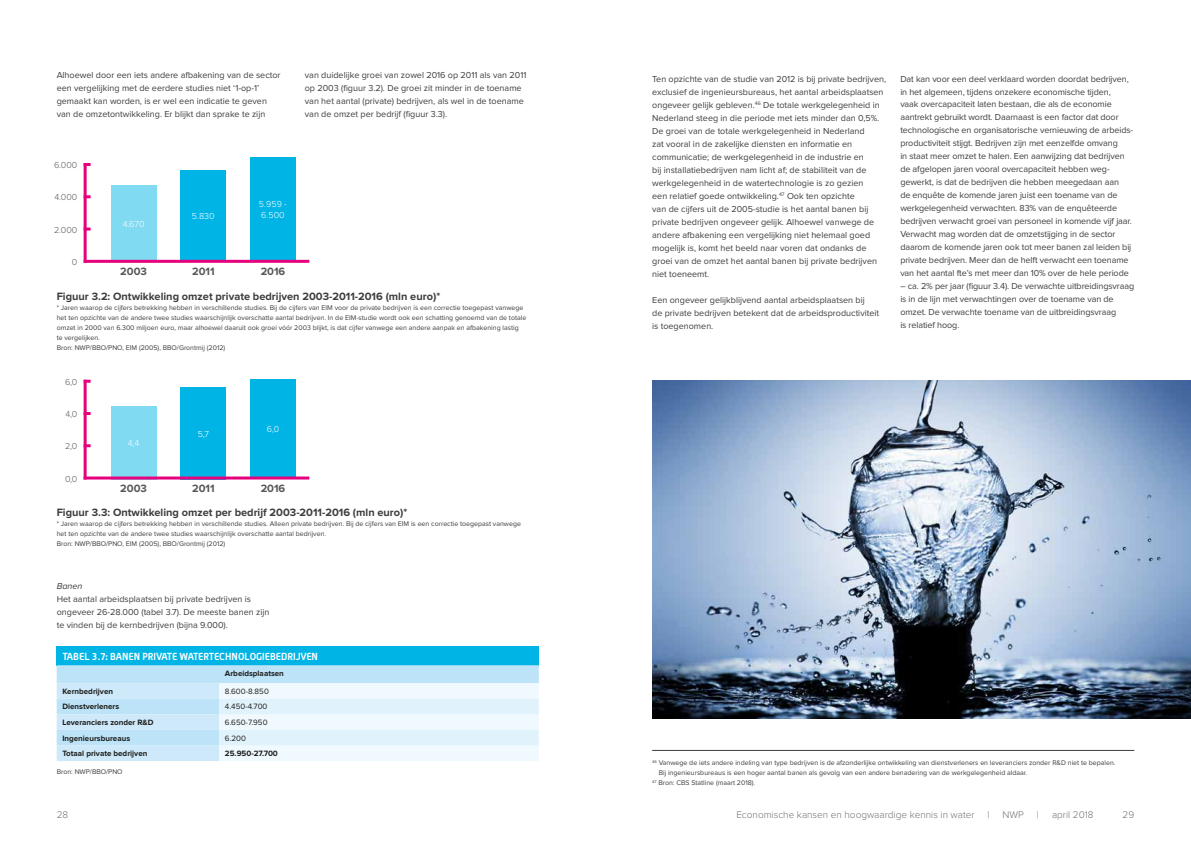
<style>
.page{position:relative;width:1191px;height:842px;background:#fff}
.page>*{position:absolute;margin:0;border:0;box-sizing:border-box;transform-origin:0 0}
.t1{font:700 11px "Proxima Nova";color:#3d3d3c}
.t2{font:700 11px "Proxima Nova";color:#575756}
.t3{font:300 10px "Proxima Nova";color:#70706f}
.t4{font:700 10px "Alwyn";color:#fff}
.t5{font:9px/13px "Proxima Nova";color:#3d3d3c}
.t6{font:300 9px/11px "Proxima Nova";color:#fff}
.t7{font:300 9px "Proxima Nova";color:#575756}
.t8{font:italic 9px "Proxima Nova";color:#3d3d3c}
.t9{font:700 8px "Proxima Nova";color:#1d1d1b}
.t10{font:8px "Proxima Nova";color:#1d1d1b}
.t11{font:7px/10px "Proxima Nova";color:#3d3d3c}
</style>
<div class="page">
<div style="left:111px;top:185px;width:45px;height:76px;background:#80daf2"></div>
<div style="left:181px;top:170px;width:45px;height:91px;background:#00b5e5"></div>
<div style="left:250px;top:157px;width:46px;height:104px;background:#00b5e5"></div>
<hr style="left:84px;top:163px;width:3px;height:100px;background:#e6007e">
<svg style="left:86px;top:195px;width:5px;height:3px"></svg>
<svg style="left:87px;top:163px;width:4px;height:3px"></svg>
<hr style="left:84px;top:260px;width:225px;height:3px;background:#e6007e">
<svg style="left:86px;top:228px;width:5px;height:3px"></svg>
<div style="left:111px;top:406px;width:45px;height:73px;background:#80daf2"></div>
<div style="left:181px;top:387px;width:45px;height:92px;background:#00b5e5"></div>
<div style="left:250px;top:380px;width:46px;height:98px;background:#00b5e5"></div>
<hr style="left:84px;top:380px;width:3px;height:99px;background:#e6007e">
<svg style="left:87px;top:412px;width:4px;height:3px"></svg>
<svg style="left:86px;top:380px;width:5px;height:3px"></svg>
<hr style="left:84px;top:476px;width:225px;height:3px;background:#e6007e">
<svg style="left:86px;top:444px;width:5px;height:3px"></svg>
<div style="left:57px;top:646px;width:482px;height:19px;background:#00b5e5"></div>
<svg style="left:57px;top:665px;width:482px;height:96px"></svg>
<hr style="left:652px;top:750px;width:482px;height:1px;background:#3d3d3c">
<img style="left:652px;top:381px;width:539px;height:338px">
<p class="t5" style="left:57px;top:69px;width:225px">Alhoewel door een iets andere afbakening van de sector een vergelijking met de eerdere studies niet ‘1-op-1’ gemaakt kan worden, is er wel een indicatie te geven van de omzetontwikkeling. Er blijkt dan sprake te zijn</p>
<p class="t5" style="left:305px;top:69px;width:223px">van duidelijke groei van zowel 2016 op 2011 als van 2011 op 2003 (figuur 3.2). De groei zit minder in de toename van het aantal (private) bedrijven, als wel in de toename van de omzet per bedrijf (figuur 3.3).</p>
<p class="t7" style="left:54px;top:161px;width:25px">6.000</p>
<p class="t7" style="left:54px;top:193px;width:24px">4.000</p>
<p class="t7" style="left:54px;top:225px;width:25px">2.000</p>
<p class="t7" style="left:72px;top:258px;width:7px">0</p>
<p class="t6" style="left:123px;top:219px;width:23px">4.670</p>
<p class="t6" style="left:192px;top:211px;width:24px">5.830</p>
<p class="t6" style="left:259px;top:199px;width:29px">5.959 -<br>6.500</p>
<p class="t2" style="left:120px;top:267px;width:28px">2003</p>
<p class="t2" style="left:192px;top:267px;width:24px">2011</p>
<p class="t2" style="left:261px;top:267px;width:26px">2016</p>
<p class="t1" style="left:57px;top:291px;width:385px">Figuur 3.2: Ontwikkeling omzet private bedrijven 2003-2011-2016 (mln euro)*</p>
<p class="t11" style="left:57px;top:303px;width:471px">* Jaren waarop de cijfers betrekking hebben in verschillende studies. Bij de cijfers van EIM voor de private bedrijven is een correctie toegepast vanwege het ten opzichte van de andere twee studies waarschijnlijk overschatte aantal bedrijven. In de EIM-studie wordt ook een schatting genoemd van de totale omzet in 2000 van 6.300 miljoen euro, maar alhoewel daaruit ook groei vóór 2003 blijkt, is dat cijfer vanwege een andere aanpak en afbakening lastig te vergelijken.<br>Bron: NWP/BBO/PNO, EIM (2005), BBO/Grontmij (2012)</p>
<p class="t7" style="left:65px;top:378px;width:14px">6,0</p>
<p class="t7" style="left:65px;top:410px;width:13px">4,0</p>
<p class="t7" style="left:65px;top:442px;width:14px">2,0</p>
<p class="t7" style="left:65px;top:474px;width:14px">0,0</p>
<p class="t6" style="left:128px;top:438px;width:13px">4,4</p>
<p class="t6" style="left:198px;top:429px;width:13px">5,7</p>
<p class="t6" style="left:267px;top:424px;width:14px">6,0</p>
<p class="t2" style="left:120px;top:483px;width:28px">2003</p>
<p class="t2" style="left:192px;top:483px;width:24px">2011</p>
<p class="t2" style="left:261px;top:483px;width:26px">2016</p>
<p class="t1" style="left:57px;top:507px;width:352px">Figuur 3.3: Ontwikkeling omzet per bedrijf 2003-2011-2016 (mln euro)*</p>
<p class="t11" style="left:57px;top:519px;width:466px">* Jaren waarop de cijfers betrekking hebben in verschillende studies. Alleen private bedrijven. Bij de cijfers van EIM is een correctie toegepast vanwege het ten opzichte van de andere twee studies waarschijnlijk overschatte aantal bedrijven.<br>Bron: NWP/BBO/PNO, EIM (2005), BBO/Grontmij (2012)</p>
<p class="t8" style="left:57px;top:581px;width:27px">Banen</p>
<p class="t5" style="left:57px;top:592px;width:214px">Het aantal arbeidsplaatsen bij private bedrijven is ongeveer 26-28.000 (tabel 3.7). De meeste banen zijn te vinden bij de kernbedrijven (bijna 9.000).</p>
<p class="t4" style="left:62px;top:650px;width:257px">TABEL 3.7: BANEN PRIVATE WATERTECHNOLOGIEBEDRIJVEN</p>
<p class="t9" style="left:225px;top:669px;width:60px">Arbeidsplaatsen</p>
<p class="t9" style="left:62px;top:687px;width:52px">Kernbedrijven</p>
<p class="t10" style="left:225px;top:687px;width:45px">8.600-8.850</p>
<p class="t9" style="left:62px;top:703px;width:58px">Dienstverleners</p>
<p class="t10" style="left:225px;top:703px;width:44px">4.450-4.700</p>
<p class="t9" style="left:62px;top:719px;width:93px">Leveranciers zonder R&amp;D</p>
<p class="t10" style="left:225px;top:719px;width:44px">6.650-7.950</p>
<p class="t9" style="left:62px;top:734px;width:69px">Ingenieursbureaus</p>
<p class="t10" style="left:225px;top:734px;width:23px">6.200</p>
<p class="t9" style="left:62px;top:750px;width:87px">Totaal private bedrijven</p>
<p class="t9" style="left:225px;top:750px;width:54px">25.950-27.700</p>
<p class="t11" style="left:57px;top:766px;width:67px">Bron: NWP/BBO/PNO</p>
<p class="t5" style="left:652px;top:72px;width:235px">Ten opzichte van de studie van 2012 is bij private bedrijven, exclusief de ingenieursbureaus, het aantal arbeidsplaatsen ongeveer gelijk gebleven.<sup>46</sup> De totale werkgelegenheid in Nederland steeg in die periode met iets minder dan 0,5%.<br>De groei van de totale werkgelegenheid in Nederland<br>zat vooral in de zakelijke diensten en informatie en communicatie; de werkgelegenheid in de industrie en<br>bij installatiebedrijven nam licht af; de stabiliteit van de werkgelegenheid in de watertechnologie is zo gezien<br>een relatief goede ontwikkeling.<sup>47</sup> Ook ten opzichte<br>van de cijfers uit de 2005-studie is het aantal banen bij private bedrijven ongeveer gelijk. Alhoewel vanwege de andere afbakening een vergelijking niet helemaal goed mogelijk is, komt het beeld naar voren dat ondanks de groei van de omzet het aantal banen bij private bedrijven niet toeneemt.</p>
<p class="t5" style="left:652px;top:293px;width:228px">Een ongeveer gelijkblijvend aantal arbeidsplaatsen bij<br>de private bedrijven betekent dat de arbeidsproductiviteit is toegenomen.</p>
<p class="t5" style="left:900px;top:72px;width:234px">Dat kan voor een deel verklaard worden doordat bedrijven, in het algemeen, tijdens onzekere economische tijden,<br>vaak overcapaciteit laten bestaan, die als de economie aantrekt gebruikt wordt. Daarnaast is een factor dat door technologische en organisatorische vernieuwing de arbeids&shy;productiviteit stijgt. Bedrijven zijn met eenzelfde omvang<br>in staat meer omzet te halen. Een aanwijzing dat bedrijven de afgelopen jaren vooral overcapaciteit hebben weg&shy;gewerkt, is dat de bedrijven die hebben meegedaan aan<br>de enquête de komende jaren juist een toename van de werkgelegenheid verwachten. 83% van de enquêteerde bedrijven verwacht groei van personeel in komende vijf jaar.<br>Verwacht mag worden dat de omzetstijging in de sector daarom de komende jaren ook tot meer banen zal leiden bij private bedrijven. Meer dan de helft verwacht een toename van het aantal fte’s met meer dan 10% over de hele periode</p>
<p class="t5" style="left:900px;top:280px;width:235px">– ca. 2% per jaar (figuur 3.4). De verwachte uitbreidingsvraag is in de lijn met verwachtingen over de toename van de omzet. De verwachte toename van de uitbreidingsvraag<br>is relatief hoog.</p>
<p class="t11" style="left:652px;top:758px;width:465px"><sup>46</sup> Vanwege de iets andere indeling van type bedrijven is de afzonderlijke ontwikkeling van dienstverleners en leveranciers zonder R&amp;D niet te bepalen.</p>
<p class="t11" style="left:658px;top:768px;width:370px">Bij ingenieursbureaus is een hoger aantal banen als gevolg van een andere benadering van de werkgelegenheid aldaar.</p>
<p class="t11" style="left:652px;top:778px;width:104px"><sup>47</sup> Bron: CBS Statline (maart 2018).</p>
<p class="t3" style="left:57px;top:810px;width:13px">28</p>
<p class="t3" style="left:736px;top:810px;width:240px">Economische kansen en hoogwaardige kennis in water</p>
<p class="t3" style="left:987px;top:810px;width:4px">|</p>
<p class="t3" style="left:1002px;top:810px;width:23px">NWP</p>
<p class="t3" style="left:1037px;top:810px;width:4px">|</p>
<p class="t3" style="left:1052px;top:810px;width:43px">april 2018</p>
<p class="t3" style="left:1122px;top:810px;width:13px">29</p>
</div>
